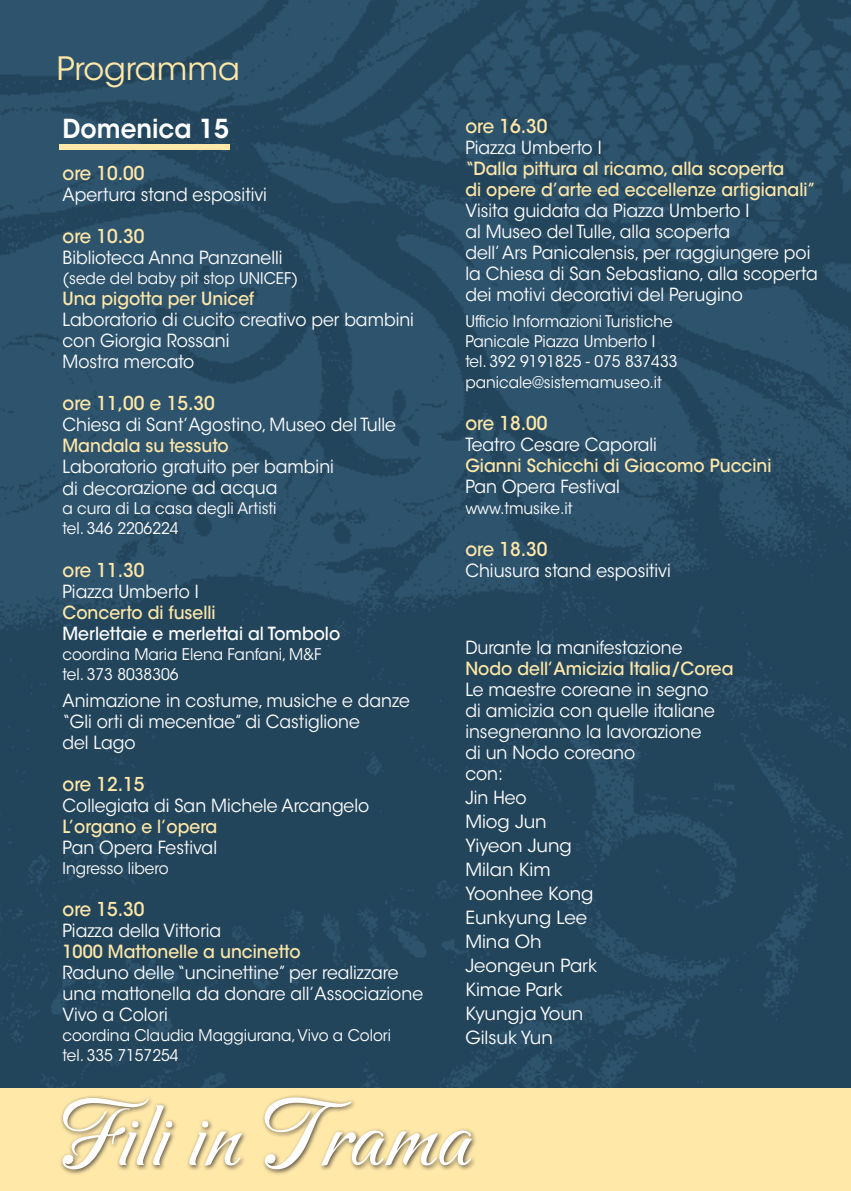
<style>
.page{position:relative;width:851px;height:1191px;background:#fff}
.page>*{position:absolute;margin:0;border:0;box-sizing:border-box;transform-origin:0 0}
.t1{font:32px "ITC Avant Garde Std";color:#ffe8a8}
.t2{font:600 26px "ITC Avant Garde Std";color:#fff;scale:.95 1}
.t3{font:500 19px "ITC Avant Garde Std";color:#ffe8a8;scale:.95 1}
.t4{font:18px/21px "ITC Avant Garde Std";color:#fff;scale:.95 1}
.t5{font:500 18px/21px "ITC Avant Garde Std";color:#ffe8a8;scale:.95 1}
.t6{font:500 18px "ITC Avant Garde Std";color:#fff;scale:.95 1}
.t7{font:16px/20px "ITC Avant Garde Std";color:#fff;scale:.95 1}
</style>
<div class="page">
<img style="left:0;top:0;width:850px;height:1089px">
<div style="left:0;top:1089px;width:850px;height:102px;background:#ffe8a8"></div>
<div style="left:60px;top:145px;width:170px;height:5px;background:#ffe8a8"></div>
<div style="left:59px;top:1094px;width:419px;height:81px;background:#241f1f;opacity:.75"></div>
<svg style="left:62px;top:1097px;width:410px;height:72px"></svg>
<h1 class="t1" style="left:57px;top:49px;width:185px">Programma</h1>
<h2 class="t2" style="left:62px;top:112px;width:177px">Domenica 15</h2>
<p class="t3" style="left:62px;top:162px;width:88px">ore 10.00</p>
<p class="t4" style="left:62px;top:185px;width:217px">Apertura stand espositivi</p>
<p class="t3" style="left:62px;top:225px;width:88px">ore 10.30</p>
<p class="t4" style="left:62px;top:248px;width:233px">Biblioteca Anna Panzanelli</p>
<p class="t7" style="left:62px;top:269px;width:250px">(sede del baby pit stop UNICEF)</p>
<p class="t5" style="left:62px;top:288px;width:203px">Una pigotta per Unicef</p>
<p class="t4" style="left:62px;top:310px;width:371px">Laboratorio di cucito creativo per bambini con Giorgia Rossani<br>Mostra mercato</p>
<p class="t3" style="left:62px;top:392px;width:162px">ore 11,00 e 15.30</p>
<p class="t4" style="left:62px;top:415px;width:352px">Chiesa di Sant’Agostino, Museo del Tulle</p>
<p class="t5" style="left:62px;top:435px;width:176px">Mandala su tessuto</p>
<p class="t4" style="left:62px;top:457px;width:287px">Laboratorio gratuito per bambini di decorazione ad acqua</p>
<p class="t7" style="left:62px;top:499px;width:227px">a cura di La casa degli Artisti tel. 346 2206224</p>
<p class="t3" style="left:62px;top:558px;width:88px">ore 11.30</p>
<p class="t4" style="left:62px;top:581px;width:145px">Piazza Umberto I</p>
<p class="t5" style="left:62px;top:601px;width:163px">Concerto di fuselli</p>
<p class="t6" style="left:62px;top:622px;width:294px">Merlettaie e merlettai al Tombolo</p>
<p class="t7" style="left:62px;top:644px;width:274px">coordina Maria Elena Fanfani, M&amp;F tel. 373 8038306</p>
<p class="t4" style="left:62px;top:690px;width:367px">Animazione in costume, musiche e danze “Gli orti di mecentae” di Castiglione<br>del Lago</p>
<p class="t3" style="left:62px;top:772px;width:88px">ore 12.15</p>
<p class="t4" style="left:62px;top:795px;width:324px">Collegiata di San Michele Arcangelo</p>
<p class="t5" style="left:62px;top:815px;width:164px">L’organo e l’opera</p>
<p class="t4" style="left:62px;top:837px;width:164px">Pan Opera Festival</p>
<p class="t7" style="left:62px;top:858px;width:113px">Ingresso libero</p>
<p class="t3" style="left:62px;top:897px;width:88px">ore 15.30</p>
<p class="t4" style="left:62px;top:920px;width:169px">Piazza della Vittoria</p>
<p class="t5" style="left:62px;top:940px;width:252px">1000 Mattonelle a uncinetto</p>
<p class="t4" style="left:62px;top:962px;width:381px">Raduno delle “uncinettine” per realizzare una mattonella da donare all’Associazione<br>Vivo a Colori</p>
<p class="t7" style="left:62px;top:1025px;width:347px">coordina Claudia Maggiurana, Vivo a Colori tel. 335 7157254</p>
<p class="t3" style="left:465px;top:114px;width:88px">ore 16.30</p>
<p class="t4" style="left:465px;top:137px;width:145px">Piazza Umberto I</p>
<p class="t5" style="left:465px;top:158px;width:370px">“Dalla pittura al ricamo, alla scoperta<br>di opere d’arte ed eccellenze artigianali”</p>
<p class="t4" style="left:465px;top:200px;width:372px">Visita guidata da Piazza Umberto I<br>al Museo del Tulle, alla scoperta<br>dell’ Ars Panicalensis, per raggiungere poi la Chiesa di San Sebastiano, alla scoperta dei motivi decorativi del Perugino</p>
<p class="t7" style="left:465px;top:311px;width:225px">Ufficio Informazioni Turistiche<br>Panicale Piazza Umberto I tel. 392 9191825 - 075 837433 panicale@sistemamuseo.it</p>
<p class="t3" style="left:465px;top:411px;width:88px">ore 18.00</p>
<p class="t4" style="left:465px;top:434px;width:203px">Teatro Cesare Caporali</p>
<p class="t5" style="left:465px;top:455px;width:324px">Gianni Schicchi di Giacomo Puccini</p>
<p class="t4" style="left:465px;top:476px;width:164px">Pan Opera Festival</p>
<p class="t7" style="left:465px;top:499px;width:114px">www.tmusike.it</p>
<p class="t3" style="left:465px;top:537px;width:88px">ore 18.30</p>
<p class="t4" style="left:465px;top:560px;width:218px">Chiusura stand espositivi</p>
<p class="t4" style="left:465px;top:637px;width:230px">Durante la manifestazione</p>
<p class="t5" style="left:465px;top:658px;width:284px">Nodo dell’Amicizia Italia/Corea</p>
<p class="t4" style="left:465px;top:679px;width:264px">Le maestre coreane in segno di amicizia con quelle italiane insegneranno la lavorazione di un Nodo coreano<br>con:</p>
<p class="t4" style="left:465px;top:786px;width:140px;line-height:24px">Jin Heo<br>Miog Jun<br>Yiyeon Jung<br>Milan Kim<br>Yoonhee Kong<br>Eunkyung Lee<br>Mina Oh<br>Jeongeun Park<br>Kimae Park<br>Kyungja Youn<br>Gilsuk Yun</p>
</div>
